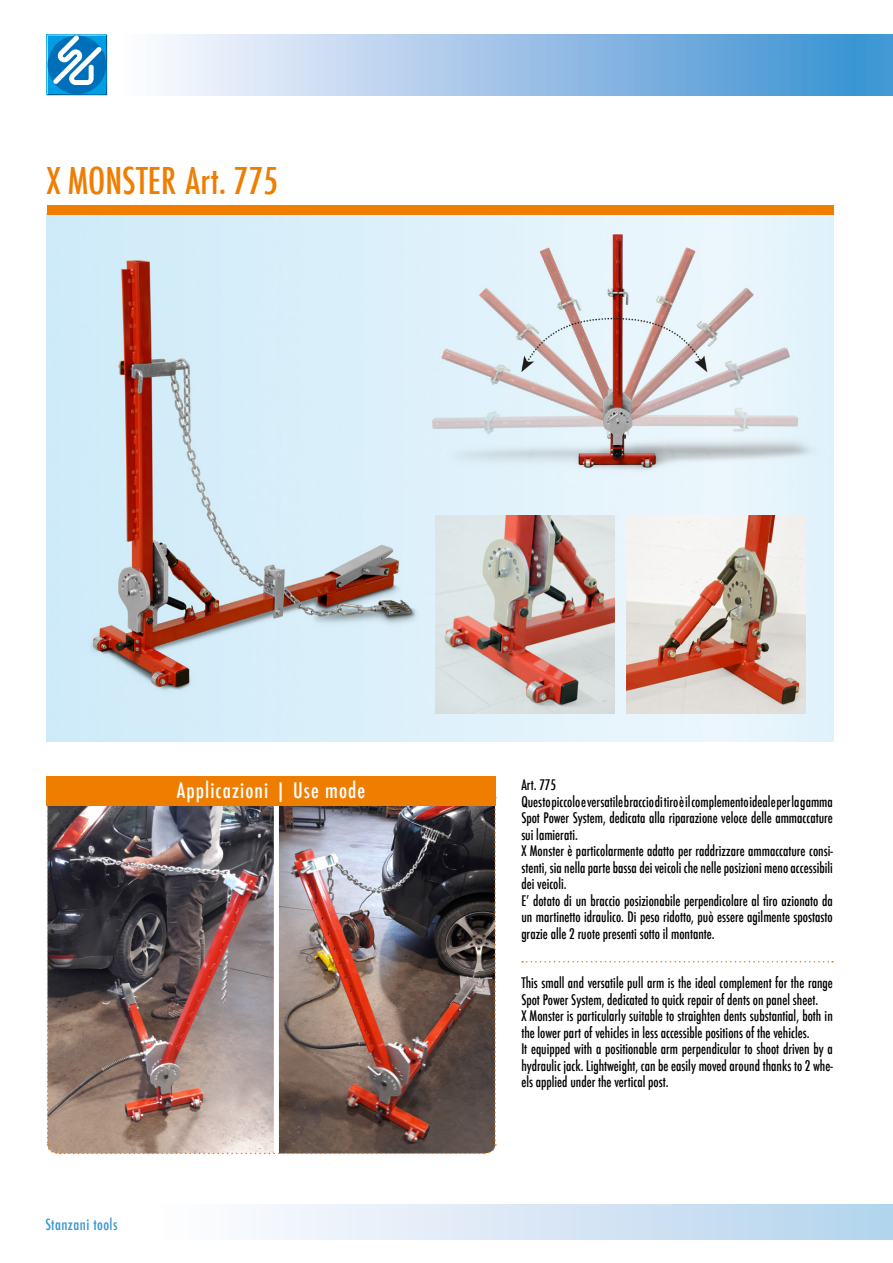
<style>
.page{position:relative;width:893px;height:1263px;background:#fff}
.page>*{position:absolute;margin:0;border:0;box-sizing:border-box;transform-origin:0 0}
.t1{font:500 condensed 36px "Futura";color:#ef7d00}
.t2{font:500 condensed 21px "Futura";letter-spacing:.05em;color:#fff}
.t3{font:500 condensed 15px "Futura";letter-spacing:.03em;color:#3996d3}
.t4{font:500 condensed 14.25px/16.5px "Futura";color:#000;scale:.95 1}
</style>
<div class="page">
<svg style="left:47px;top:35px;width:60px;height:60px"></svg>
<div style="left:125px;top:34px;width:768px;height:62px;background:linear-gradient(to right,#fffaff,#388ed0)"></div>
<div style="left:160px;top:1204px;width:733px;height:35px;background:linear-gradient(to right,#fffdff,#b4d3ed)"></div>
<img style="left:47px;top:215px;width:786px;height:526px">
<div style="left:47px;top:205px;width:786px;height:10px;background:#ef7d00"></div>
<svg style="left:522px;top:961px;width:311px;height:1px"></svg>
<img style="left:435px;top:516px;width:180px;height:197px">
<img style="left:626px;top:516px;width:179px;height:197px">
<img style="left:46px;top:788px;width:451px;height:367px">
<div style="left:47px;top:776px;width:449px;height:30px;background:#ef7d00"></div>
<h1 class="t1" style="left:47px;top:158px;width:233px">X MONSTER Art. 775</h1>
<h2 class="t2" style="left:177px;top:776px;width:190px">Applicazioni | Use mode</h2>
<p class="t3" style="left:45px;top:1214px;width:74px">Stanzani tools</p>
<p class="t4" style="left:521px;top:776px;width:329px">Art. 775<br>Questo piccolo e versatile braccio di tiro è il complemento ideale per la gamma Spot Power System, dedicata alla riparazione veloce delle ammaccature sui lamierati.<br>X Monster è particolarmente adatto per raddrizzare ammaccature consi&shy;stenti, sia nella parte bassa dei veicoli che nelle posizioni meno accessibili dei veicoli.<br>E’ dotato di un braccio posizionabile perpendicolare al tiro azionato da un martinetto idraulico. Di peso ridotto, può essere agilmente spostasto grazie alle 2 ruote presenti sotto il montante.</p>
<p class="t4" style="left:521px;top:975px;width:329px">This small and versatile pull arm is the ideal complement for the range Spot Power System, dedicated to quick repair of dents on panel sheet.<br>X Monster is particularly suitable to straighten dents substantial, both in the lower part of vehicles in less accessible positions of the vehicles.<br>It equipped with a positionable arm perpendicular to shoot driven by a hydraulic jack. Lightweight, can be easily moved around thanks to 2 whe&shy;els applied under the vertical post.</p>
</div>
